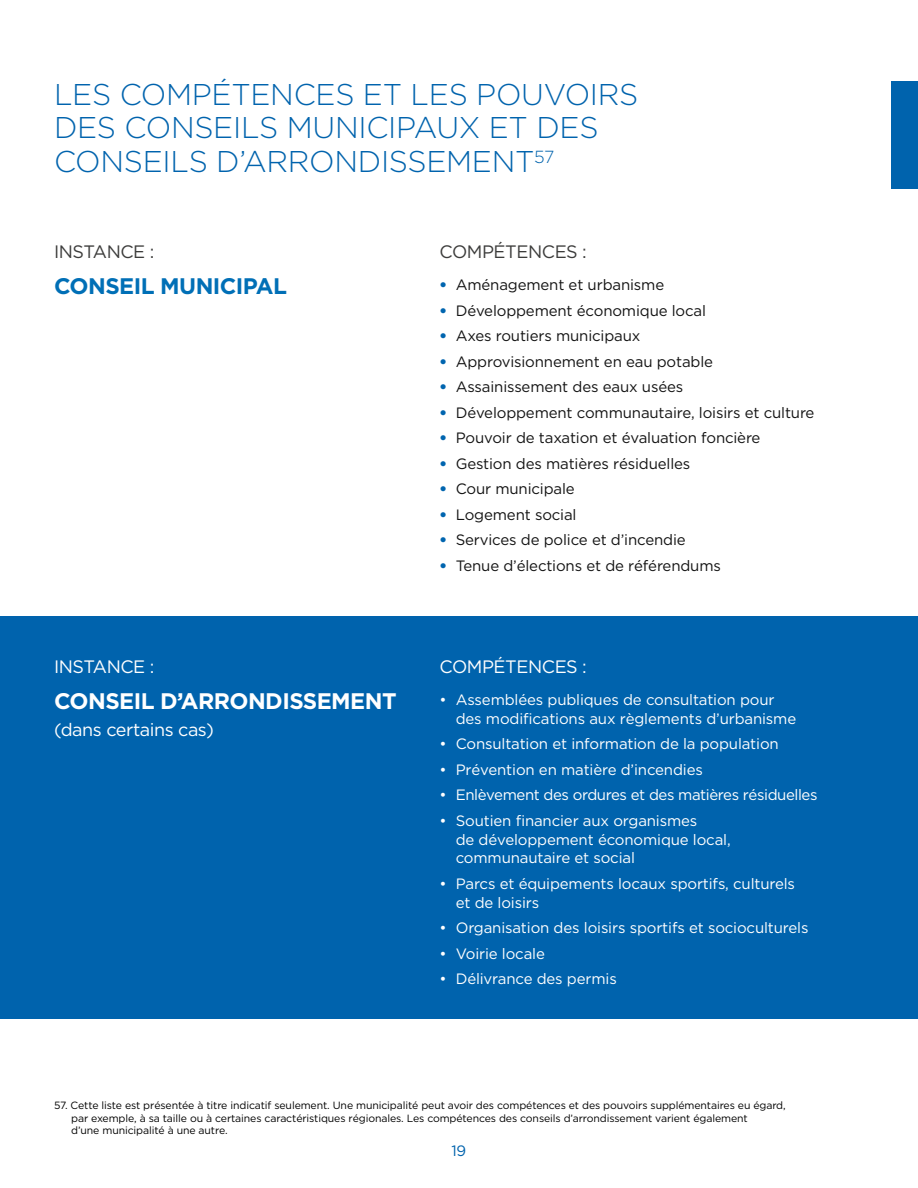
<style>
.page{position:relative;width:918px;height:1188px;background:#fff}
.page>*{position:absolute;margin:0;border:0;box-sizing:border-box;transform-origin:0 0}
.t1{font:300 30px/33.8px "Gotham";letter-spacing:-.01em;color:#0063ad}
.t2{font:700 22.5px "Gotham";letter-spacing:-.025em;color:#fff}
.t3{font:700 22.5px "Gotham";letter-spacing:-.025em;color:#006fb6}
.t4{font:18px "Gotham";letter-spacing:-.025em;color:#fff}
.t5{font:18px "Gotham";letter-spacing:-.025em;color:#3c3c3b}
.t6{font:15px/18.8px "Gotham";letter-spacing:-.01em;color:#fff}
.t7{font:15px "Gotham";letter-spacing:-.01em;color:#131313}
.t8{font:15px "Gotham";color:#0063ad}
.t9{font:10.5px/12.5px "Gotham";letter-spacing:-.01em;color:#000}
.s1{font-weight:900;color:#0065af}
</style>
<div class="page">
<div style="left:891px;top:81px;width:27px;height:108px;background:#0063ad"></div>
<div style="left:0;top:616px;width:918px;height:403px;background:#0063ad"></div>
<h1 class="t1" style="left:54px;top:77px;width:586px">LES COMPÉTENCES ET LES POUVOIRS<br>DES CONSEILS MUNICIPAUX ET DES<br>CONSEILS D’ARRONDISSEMENT<sup>57</sup></h1>
<p class="t5" style="left:54px;top:242px;width:102px">INSTANCE :</p>
<h2 class="t3" style="left:54px;top:273px;width:234px">CONSEIL MUNICIPAL</h2>
<p class="t4" style="left:54px;top:656px;width:102px">INSTANCE :</p>
<h2 class="t2" style="left:54px;top:688px;width:344px">CONSEIL D’ARRONDISSEMENT</h2>
<p class="t4" style="left:54px;top:719px;width:161px">(dans certains cas)</p>
<p class="t5" style="left:440px;top:242px;width:149px">COMPÉTENCES :</p>
<p class="t7" style="left:440px;top:277px;width:226px"><span class="s1">•</span> Aménagement et urbanisme</p>
<p class="t7" style="left:440px;top:302px;width:268px"><span class="s1">•</span> Développement économique local</p>
<p class="t7" style="left:440px;top:328px;width:202px"><span class="s1">•</span> Axes routiers municipaux</p>
<p class="t7" style="left:440px;top:353px;width:275px"><span class="s1">•</span> Approvisionnement en eau potable</p>
<p class="t7" style="left:440px;top:379px;width:245px"><span class="s1">•</span> Assainissement des eaux usées</p>
<p class="t7" style="left:440px;top:404px;width:376px"><span class="s1">•</span> Développement communautaire, loisirs et culture</p>
<p class="t7" style="left:440px;top:430px;width:322px"><span class="s1">•</span> Pouvoir de taxation et évaluation foncière</p>
<p class="t7" style="left:440px;top:455px;width:252px"><span class="s1">•</span> Gestion des matières résiduelles</p>
<p class="t7" style="left:440px;top:481px;width:137px"><span class="s1">•</span> Cour municipale</p>
<p class="t7" style="left:440px;top:506px;width:139px"><span class="s1">•</span> Logement social</p>
<p class="t7" style="left:440px;top:532px;width:248px"><span class="s1">•</span> Services de police et d’incendie</p>
<p class="t7" style="left:440px;top:557px;width:283px"><span class="s1">•</span> Tenue d’élections et de référendums</p>
<p class="t4" style="left:440px;top:656px;width:149px">COMPÉTENCES :</p>
<p class="t6" style="left:456px;top:690px;width:342px;text-indent:-16px">• Assemblées publiques de consultation pour des modifications aux règlements d’urbanisme</p>
<p class="t6" style="left:440px;top:734px;width:341px">• Consultation et information de la population</p>
<p class="t6" style="left:440px;top:760px;width:265px">• Prévention en matière d’incendies</p>
<p class="t6" style="left:440px;top:785px;width:380px">• Enlèvement des ordures et des matières résiduelles</p>
<p class="t6" style="left:456px;top:811px;width:276px;text-indent:-16px">• Soutien financier aux organismes<br>de développement économique local, communautaire et social</p>
<p class="t6" style="left:456px;top:874px;width:341px;text-indent:-16px">• Parcs et équipements locaux sportifs, culturels et de loisirs</p>
<p class="t6" style="left:440px;top:918px;width:370px">• Organisation des loisirs sportifs et socioculturels</p>
<p class="t6" style="left:440px;top:944px;width:107px">• Voirie locale</p>
<p class="t6" style="left:440px;top:969px;width:179px">• Délivrance des permis</p>
<p class="t9" style="left:71px;top:1099px;width:716px;text-indent:-17px">57. Cette liste est présentée à titre indicatif seulement. Une municipalité peut avoir des compétences et des pouvoirs supplémentaires eu égard, par exemple, à sa taille ou à certaines caractéristiques régionales. Les compétences des conseils d’arrondissement varient également<br>d’une municipalité à une autre.</p>
<p class="t8" style="left:452px;top:1143px;width:16px">19</p>
</div>
